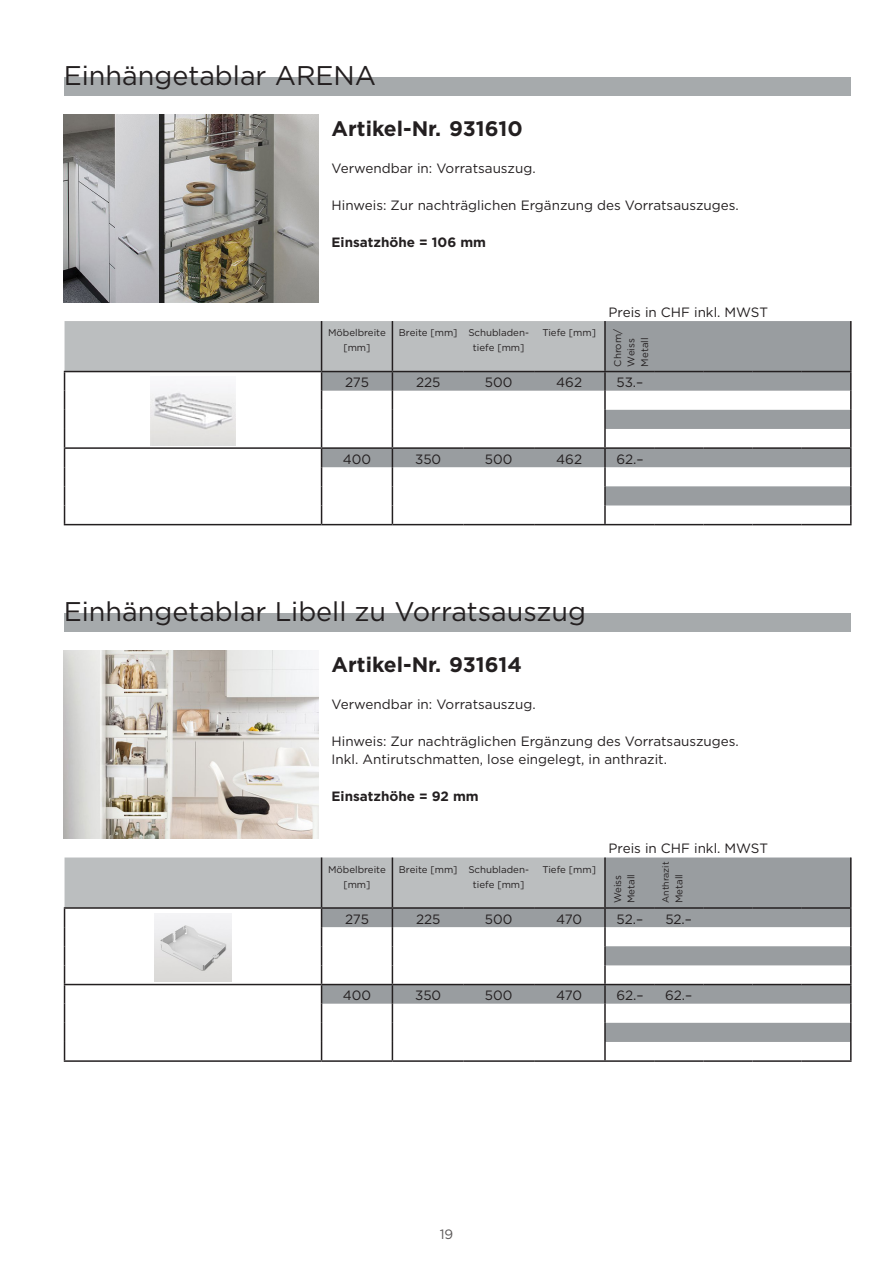
<style>
.page{position:relative;width:893px;height:1263px;background:#fff}
.page>*{position:absolute;margin:0;border:0;box-sizing:border-box;transform-origin:0 0}
.t1{font:27px "Gotham";color:#231f20}
.Art2{font:700 21px "Gotham";color:#231f20}
.HK_Info_Body{font:13.5px/18.5px "Gotham";color:#231f20}
.tfz{font:13.5px "Gotham";color:#231f20}
.HK_Info_Body-2{font:700 13.5px "Gotham";color:#231f20}
.t2{font:13.5px "Gotham";color:#5a5757}
.htb{font:9.75px/15px "Gotham";color:#231f20;text-align:center}
.beschriftung{font:9.75px/13.5px "Gotham";color:#231f20}
.beschriftung-2{font:9px "Gotham";letter-spacing:-.005em;color:#231f20}
</style>
<div class="page">
<div style="left:64px;top:78px;width:786px;height:18px;background:#a6aaac"></div>
<svg style="left:606px;top:321px;width:244px;height:184px;fill:#999da0"></svg>
<hr style="left:64px;top:524px;width:258px;height:1px;background:#231f20">
<svg style="left:64px;top:321px;width:542px;height:203px"></svg>
<hr style="left:850px;top:321px;width:2px;height:50px;background:#231f20">
<svg style="left:850px;top:372px;width:2px;height:152px"></svg>
<hr style="left:322px;top:524px;width:70px;height:1px;background:#231f20">
<hr style="left:392px;top:524px;width:71px;height:1px;background:#231f20">
<hr style="left:463px;top:524px;width:71px;height:1px;background:#231f20">
<hr style="left:534px;top:524px;width:71px;height:1px;background:#231f20">
<hr style="left:605px;top:524px;width:49px;height:1px;background:#231f20">
<hr style="left:654px;top:524px;width:49px;height:1px;background:#231f20">
<hr style="left:703px;top:524px;width:49px;height:1px;background:#231f20">
<hr style="left:752px;top:524px;width:50px;height:1px;background:#231f20">
<hr style="left:802px;top:524px;width:50px;height:1px;background:#231f20">
<hr style="left:64px;top:371px;width:258px;height:1px;background:#231f20">
<hr style="left:322px;top:371px;width:70px;height:1px;background:#231f20">
<hr style="left:392px;top:371px;width:71px;height:1px;background:#231f20">
<hr style="left:463px;top:371px;width:71px;height:1px;background:#231f20">
<hr style="left:534px;top:371px;width:71px;height:1px;background:#231f20">
<hr style="left:605px;top:371px;width:49px;height:1px;background:#231f20">
<hr style="left:654px;top:371px;width:49px;height:1px;background:#231f20">
<hr style="left:703px;top:371px;width:49px;height:1px;background:#231f20">
<hr style="left:752px;top:371px;width:50px;height:1px;background:#231f20">
<hr style="left:802px;top:371px;width:50px;height:1px;background:#231f20">
<hr style="left:64px;top:447px;width:258px;height:2px;background:#231f20">
<hr style="left:322px;top:447px;width:70px;height:2px;background:#231f20">
<hr style="left:392px;top:447px;width:71px;height:2px;background:#231f20">
<hr style="left:463px;top:447px;width:71px;height:2px;background:#231f20">
<hr style="left:534px;top:447px;width:71px;height:2px;background:#231f20">
<hr style="left:605px;top:447px;width:49px;height:2px;background:#231f20">
<hr style="left:654px;top:447px;width:49px;height:2px;background:#231f20">
<hr style="left:703px;top:447px;width:49px;height:2px;background:#231f20">
<hr style="left:752px;top:447px;width:50px;height:2px;background:#231f20">
<hr style="left:802px;top:447px;width:50px;height:2px;background:#231f20">
<img style="left:151px;top:377px;width:84px;height:68px">
<img style="left:64px;top:115px;width:255px;height:187px">
<div style="left:64px;top:613px;width:786px;height:19px;background:#a6aaac"></div>
<img style="left:64px;top:651px;width:255px;height:187px">
<svg style="left:606px;top:857px;width:244px;height:185px;fill:#999da0"></svg>
<hr style="left:64px;top:1060px;width:258px;height:2px;background:#231f20">
<svg style="left:64px;top:857px;width:542px;height:203px"></svg>
<hr style="left:850px;top:857px;width:2px;height:50px;background:#231f20">
<svg style="left:850px;top:909px;width:2px;height:151px"></svg>
<hr style="left:322px;top:1060px;width:70px;height:2px;background:#231f20">
<hr style="left:392px;top:1060px;width:71px;height:2px;background:#231f20">
<hr style="left:463px;top:1060px;width:71px;height:2px;background:#231f20">
<hr style="left:534px;top:1060px;width:71px;height:2px;background:#231f20">
<hr style="left:605px;top:1060px;width:49px;height:2px;background:#231f20">
<hr style="left:654px;top:1060px;width:49px;height:2px;background:#231f20">
<hr style="left:703px;top:1060px;width:49px;height:2px;background:#231f20">
<hr style="left:752px;top:1060px;width:50px;height:2px;background:#231f20">
<hr style="left:802px;top:1060px;width:50px;height:2px;background:#231f20">
<hr style="left:64px;top:907px;width:258px;height:2px;background:#231f20">
<hr style="left:322px;top:907px;width:70px;height:2px;background:#231f20">
<hr style="left:392px;top:907px;width:71px;height:2px;background:#231f20">
<hr style="left:463px;top:907px;width:71px;height:2px;background:#231f20">
<hr style="left:534px;top:907px;width:71px;height:2px;background:#231f20">
<hr style="left:605px;top:907px;width:49px;height:2px;background:#231f20">
<hr style="left:654px;top:907px;width:49px;height:2px;background:#231f20">
<hr style="left:703px;top:907px;width:49px;height:2px;background:#231f20">
<hr style="left:752px;top:907px;width:50px;height:2px;background:#231f20">
<hr style="left:802px;top:907px;width:50px;height:2px;background:#231f20">
<hr style="left:64px;top:984px;width:258px;height:1px;background:#231f20">
<hr style="left:322px;top:984px;width:70px;height:1px;background:#231f20">
<hr style="left:392px;top:984px;width:71px;height:1px;background:#231f20">
<hr style="left:463px;top:984px;width:71px;height:1px;background:#231f20">
<hr style="left:534px;top:984px;width:71px;height:1px;background:#231f20">
<hr style="left:605px;top:984px;width:49px;height:1px;background:#231f20">
<hr style="left:654px;top:984px;width:49px;height:1px;background:#231f20">
<hr style="left:703px;top:984px;width:49px;height:1px;background:#231f20">
<hr style="left:752px;top:984px;width:50px;height:1px;background:#231f20">
<hr style="left:802px;top:984px;width:50px;height:1px;background:#231f20">
<img style="left:154px;top:913px;width:78px;height:68px">
<p class="t1" style="left:64px;top:59px;width:314px">Einhängetablar ARENA</p>
<p class="Art2" style="left:332px;top:115px;width:193px">Artikel-Nr. 931610</p>
<p class="HK_Info_Body" style="left:332px;top:159px;width:206px">Verwendbar in: Vorratsauszug.</p>
<p class="HK_Info_Body" style="left:332px;top:196px;width:409px">Hinweis: Zur nachträglichen Ergänzung des Vorratsauszuges.</p>
<p class="HK_Info_Body-2" style="left:332px;top:233px;width:156px">Einsatzhöhe = 106 mm</p>
<p class="tfz" style="left:608px;top:304px;width:161px">Preis in CHF inkl. MWST</p>
<p class="htb" style="left:328px;top:325px;width:59px">Möbelbreite [mm]</p>
<p class="htb" style="left:399px;top:325px;width:60px">Breite [mm]</p>
<p class="htb" style="left:468px;top:325px;width:62px">Schubladen&shy;tiefe [mm]</p>
<p class="htb" style="left:542px;top:325px;width:55px">Tiefe [mm]</p>
<p class="beschriftung" style="left:611px;top:366px;width:39px;rotate:-90deg">Chrom/<br>Weiss<br>Metall</p>
<p class="tfz" style="left:345px;top:374px;width:25px">275</p>
<p class="tfz" style="left:416px;top:374px;width:26px">225</p>
<p class="tfz" style="left:485px;top:374px;width:29px">500</p>
<p class="tfz" style="left:556px;top:374px;width:27px">462</p>
<p class="tfz" style="left:616px;top:374px;width:28px">53.–</p>
<p class="tfz" style="left:343px;top:450px;width:30px">400</p>
<p class="tfz" style="left:415px;top:450px;width:28px">350</p>
<p class="tfz" style="left:485px;top:450px;width:29px">500</p>
<p class="tfz" style="left:556px;top:450px;width:27px">462</p>
<p class="tfz" style="left:616px;top:450px;width:29px">62.–</p>
<p class="t1" style="left:64px;top:594px;width:524px">Einhängetablar Libell zu Vorratsauszug</p>
<p class="Art2" style="left:332px;top:650px;width:192px">Artikel-Nr. 931614</p>
<p class="HK_Info_Body" style="left:332px;top:694px;width:206px">Verwendbar in: Vorratsauszug.</p>
<p class="HK_Info_Body" style="left:332px;top:731px;width:409px">Hinweis: Zur nachträglichen Ergänzung des Vorratsauszuges.<br>Inkl. Antirutschmatten, lose eingelegt, in anthrazit.</p>
<p class="HK_Info_Body-2" style="left:332px;top:787px;width:149px">Einsatzhöhe = 92 mm</p>
<p class="htb" style="left:328px;top:862px;width:59px">Möbelbreite [mm]</p>
<p class="htb" style="left:399px;top:862px;width:60px">Breite [mm]</p>
<p class="htb" style="left:468px;top:862px;width:62px">Schubladen&shy;tiefe [mm]</p>
<p class="htb" style="left:542px;top:862px;width:55px">Tiefe [mm]</p>
<p class="tfz" style="left:608px;top:840px;width:161px">Preis in CHF inkl. MWST</p>
<p class="beschriftung" style="left:611px;top:903px;width:30px;rotate:-90deg">Weiss<br>Metall</p>
<p class="beschriftung-2" style="left:660px;top:903px;width:43px;rotate:-90deg">Anthrazit</p>
<p class="beschriftung" style="left:672px;top:903px;width:30px;rotate:-90deg">Metall</p>
<p class="tfz" style="left:345px;top:910px;width:25px">275</p>
<p class="tfz" style="left:416px;top:910px;width:26px">225</p>
<p class="tfz" style="left:485px;top:910px;width:29px">500</p>
<p class="tfz" style="left:556px;top:910px;width:27px">470</p>
<p class="tfz" style="left:617px;top:910px;width:28px">52.–</p>
<p class="tfz" style="left:665px;top:910px;width:28px">52.–</p>
<p class="tfz" style="left:343px;top:987px;width:30px">400</p>
<p class="tfz" style="left:415px;top:987px;width:28px">350</p>
<p class="tfz" style="left:485px;top:987px;width:29px">500</p>
<p class="tfz" style="left:556px;top:987px;width:27px">470</p>
<p class="tfz" style="left:616px;top:987px;width:29px">62.–</p>
<p class="tfz" style="left:665px;top:987px;width:29px">62.–</p>
<p class="t2" style="left:440px;top:1225px;width:15px">19</p>
</div>
